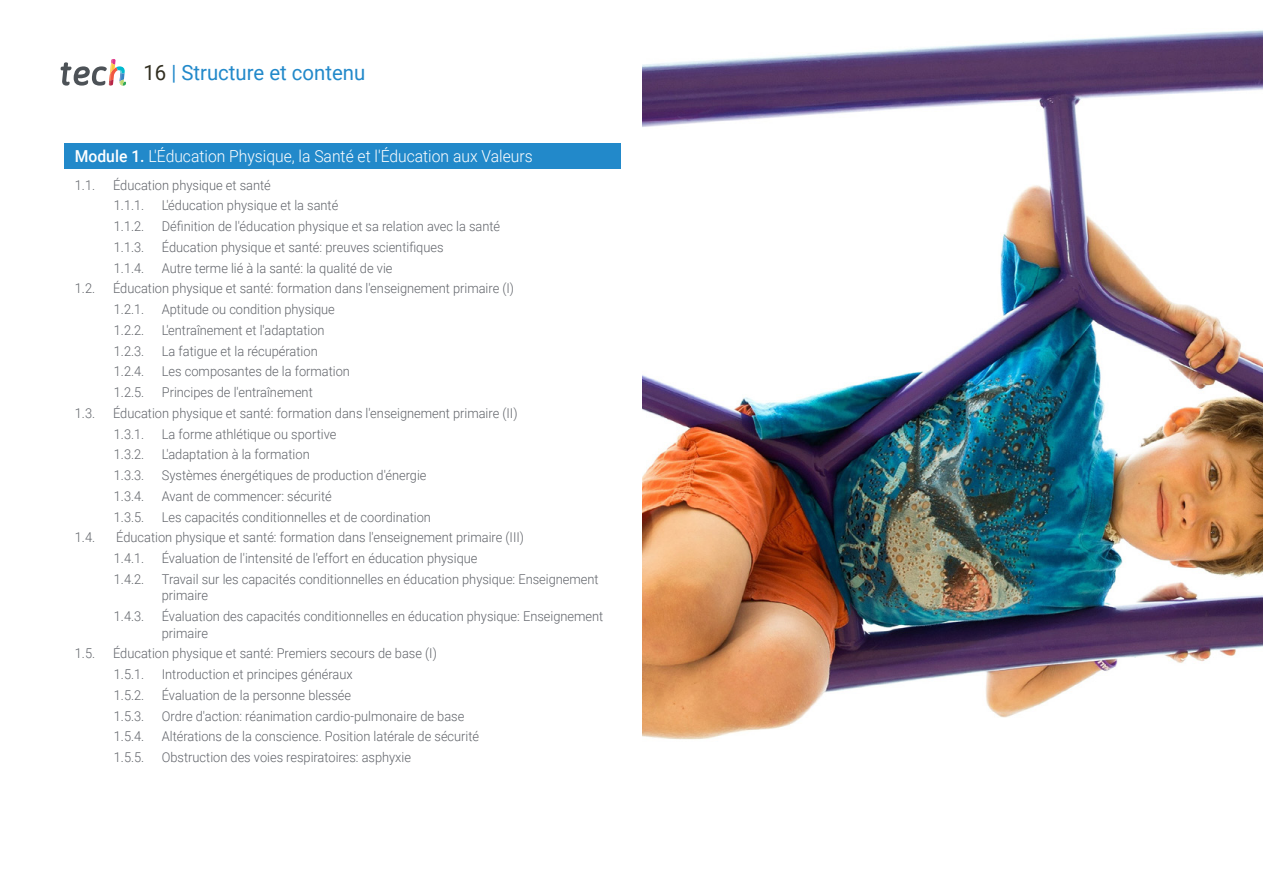
<style>
.page{position:relative;width:1263px;height:893px;background:#fff}
.page>*{position:absolute;margin:0;border:0;box-sizing:border-box;transform-origin:0 0}
.t1{font:21px "Roboto";color:#2289ca}
.t2{font:300 16.5px "Roboto";color:#fff;scale:.95 1}
.t3{font:300 13.5px/20.7px "Roboto";color:#61646a;scale:.95 1}
.s1{color:#312e20}
.s2{font-weight:500}
</style>
<div class="page">
<div style="left:64px;top:144px;width:557px;height:25px;background:#2289ca"></div>
<img style="left:642px;top:30px;width:621px;height:710px">
<svg style="left:61px;top:59px;width:65px;height:27px"></svg>
<h1 class="t1" style="left:144px;top:57px;width:223px"><span class="s1">16</span> | Structure et contenu</h1>
<p class="t2" style="left:75px;top:145px;width:483px"><span class="s2">Module 1.</span> L'Éducation Physique, la Santé et l'Éducation aux Valeurs</p>
<p class="t3" style="left:75px;top:174px;width:23px">1.1.</p>
<p class="t3" style="left:113px;top:174px;width:168px">Éducation physique et santé<br>1.1.1.</p>
<p class="t3" style="left:162px;top:195px;width:187px">L'éducation physique et la santé</p>
<p class="t3" style="left:114px;top:215px;width:34px">1.1.2.</p>
<p class="t3" style="left:162px;top:215px;width:358px">Définition de l'éducation physique et sa relation avec la santé</p>
<p class="t3" style="left:114px;top:236px;width:34px">1.1.3.</p>
<p class="t3" style="left:162px;top:236px;width:298px">Éducation physique et santé: preuves scientifiques</p>
<p class="t3" style="left:114px;top:257px;width:34px">1.1.4.</p>
<p class="t3" style="left:162px;top:257px;width:244px">Autre terme lié à la santé: la qualité de vie</p>
<p class="t3" style="left:75px;top:278px;width:23px">1.2.</p>
<p class="t3" style="left:113px;top:278px;width:424px">Éducation physique et santé: formation dans l'enseignement primaire (I)<br>1.2.1.</p>
<p class="t3" style="left:162px;top:298px;width:184px">Aptitude ou condition physique</p>
<p class="t3" style="left:114px;top:319px;width:34px">1.2.2.</p>
<p class="t3" style="left:162px;top:319px;width:173px">L'entraînement et l'adaptation</p>
<p class="t3" style="left:114px;top:340px;width:34px">1.2.3.</p>
<p class="t3" style="left:162px;top:340px;width:166px">La fatigue et la récupération</p>
<p class="t3" style="left:114px;top:361px;width:34px">1.2.4.</p>
<p class="t3" style="left:162px;top:361px;width:200px">Les composantes de la formation</p>
<p class="t3" style="left:114px;top:381px;width:34px">1.2.5.</p>
<p class="t3" style="left:162px;top:381px;width:160px">Principes de l'entraînement</p>
<p class="t3" style="left:75px;top:402px;width:23px">1.3.</p>
<p class="t3" style="left:113px;top:402px;width:427px">Éducation physique et santé: formation dans l'enseignement primaire (II)<br>1.3.1.</p>
<p class="t3" style="left:162px;top:423px;width:185px">La forme athlétique ou sportive</p>
<p class="t3" style="left:114px;top:444px;width:34px">1.3.2.</p>
<p class="t3" style="left:162px;top:444px;width:157px">L'adaptation à la formation</p>
<p class="t3" style="left:114px;top:464px;width:34px">1.3.3.</p>
<p class="t3" style="left:162px;top:464px;width:280px">Systèmes énergétiques de production d'énergie</p>
<p class="t3" style="left:114px;top:485px;width:34px">1.3.4.</p>
<p class="t3" style="left:162px;top:485px;width:180px">Avant de commencer: sécurité</p>
<p class="t3" style="left:114px;top:506px;width:34px">1.3.5.</p>
<p class="t3" style="left:162px;top:506px;width:285px">Les capacités conditionnelles et de coordination</p>
<p class="t3" style="left:75px;top:527px;width:23px">1.4.</p>
<p class="t3" style="left:114px;top:527px;width:433px">Éducation physique et santé: formation dans l'enseignement primaire (III)<br>1.4.1.</p>
<p class="t3" style="left:162px;top:547px;width:334px">Évaluation de l'intensité de l'effort en éducation physique</p>
<p class="t3" style="left:114px;top:568px;width:34px">1.4.2.</p>
<p class="t3" style="left:162px;top:570px;width:461px;line-height:16.5px">Travail sur les capacités conditionnelles en éducation physique: Enseignement primaire</p>
<p class="t3" style="left:114px;top:605px;width:34px">1.4.3.</p>
<p class="t3" style="left:162px;top:607px;width:466px;line-height:16.5px">Évaluation des capacités conditionnelles en éducation physique: Enseignement primaire</p>
<p class="t3" style="left:75px;top:643px;width:23px">1.5.</p>
<p class="t3" style="left:113px;top:643px;width:342px">Éducation physique et santé: Premiers secours de base (I)<br>1.5.1.</p>
<p class="t3" style="left:162px;top:663px;width:202px">Introduction et principes généraux</p>
<p class="t3" style="left:114px;top:684px;width:34px">1.5.2.</p>
<p class="t3" style="left:162px;top:684px;width:201px">Évaluation de la personne blessée</p>
<p class="t3" style="left:114px;top:705px;width:34px">1.5.3.</p>
<p class="t3" style="left:162px;top:705px;width:320px">Ordre d'action: réanimation cardio-pulmonaire de base</p>
<p class="t3" style="left:114px;top:726px;width:34px">1.5.4.</p>
<p class="t3" style="left:162px;top:726px;width:336px">Altérations de la conscience. Position latérale de sécurité</p>
<p class="t3" style="left:114px;top:746px;width:34px">1.5.5.</p>
<p class="t3" style="left:162px;top:746px;width:264px">Obstruction des voies respiratoires: asphyxie</p>
</div>
